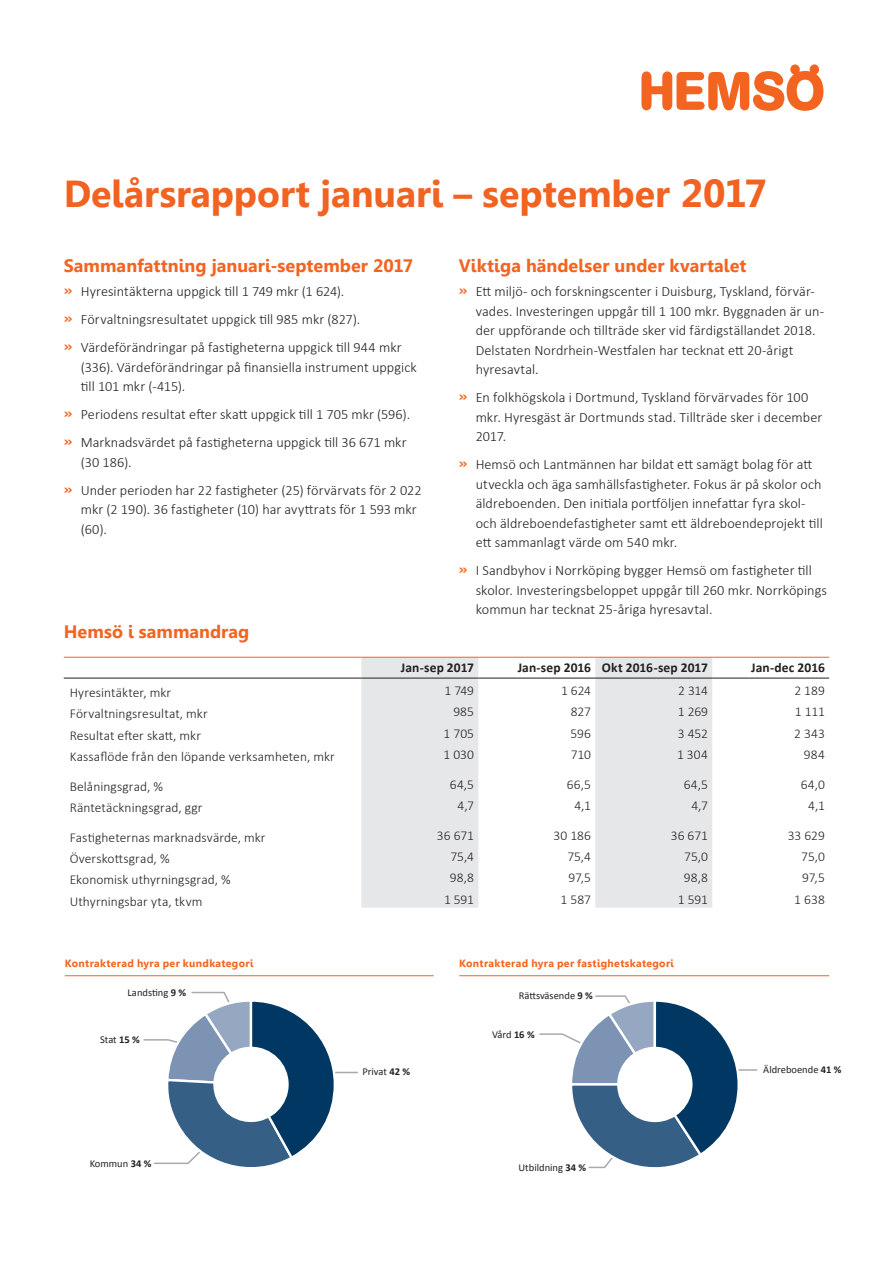
<style>
.page{position:relative;width:893px;height:1263px;background:#fff}
.page>*{position:absolute;margin:0;border:0;box-sizing:border-box;transform-origin:0 0}
.t1{font:700 37.5px "Leelawadee";letter-spacing:-.005em;color:#f26221}
.t2{font:700 18px "Leelawadee";color:#f36421}
.t3{font:300 14.25px/19.5px "Calibri";letter-spacing:.005em;color:#231f20}
.t4{font:300 13.5px "Calibri";letter-spacing:.005em;color:#231f20}
.t5{font:700 13.5px "Calibri";letter-spacing:.01em;color:#231f20}
.t6{font:10.5px "Calibri";color:#231f20}
.t7{font:700 10.5px "Leelawadee";letter-spacing:.03em;color:#f36421}
.s1{font-size:39px}
.s2{font-family:"Leelawadee";font-weight:700;font-size:15px;color:#f36421}
.s3{font-weight:700}
</style>
<div class="page">
<hr style="left:65px;top:975px;width:369px;height:1px;background:#f36421">
<hr style="left:459px;top:975px;width:370px;height:1px;background:#f36421">
<svg style="left:361px;top:658px;width:351px;height:250px;fill:#e6e7e9"></svg>
<hr style="left:64px;top:657px;width:297px;height:1px;background:#f26221">
<hr style="left:361px;top:657px;width:117px;height:1px;background:#f26221">
<hr style="left:478px;top:657px;width:117px;height:1px;background:#f26221">
<hr style="left:595px;top:657px;width:117px;height:1px;background:#f26221">
<hr style="left:712px;top:657px;width:117px;height:1px;background:#f26221">
<hr style="left:64px;top:678px;width:297px;height:1px;background:#231f20">
<hr style="left:361px;top:678px;width:117px;height:1px;background:#231f20">
<hr style="left:478px;top:678px;width:117px;height:1px;background:#231f20">
<hr style="left:595px;top:678px;width:117px;height:1px;background:#231f20">
<hr style="left:712px;top:678px;width:117px;height:1px;background:#231f20">
<svg style="left:641px;top:64px;width:182px;height:47px"></svg>
<svg style="left:539px;top:995px;width:219px;height:174px"></svg>
<div style="left:617px;top:1047px;width:75px;height:75px;background:#fff;border-radius:50%"></div>
<svg style="left:143px;top:991px;width:215px;height:176px"></svg>
<div style="left:213px;top:1047px;width:76px;height:75px;background:#fff;border-radius:50%"></div>
<h1 class="t1" style="left:64px;top:173px;width:705px">Delårsrapport januari – september <span class="s1">2017</span></h1>
<p class="t2" style="left:64px;top:256px;width:351px">Sammanfattning januari-september 2017</p>
<p class="t3" style="left:64px;top:277px;width:339px;line-height:28px"><span class="s2">»</span> Hyresintäkterna uppgick till 1 749 mkr (1 624).<br><span class="s2">»</span> Förvaltningsresultatet uppgick till 985 mkr (827).<br><span class="s2">»</span> Värdeförändringar på fastigheterna uppgick till 944 mkr</p>
<p class="t3" style="left:81px;top:356px;width:338px">(336). Värdeförändringar på finansiella instrument uppgick till 101 mkr (-415).</p>
<p class="t3" style="left:64px;top:400px;width:348px;line-height:28px"><span class="s2">»</span> Periodens resultat efter skatt uppgick till 1 705 mkr (596). <span class="s2">»</span> Marknadsvärdet på fastigheterna uppgick till 36 671 mkr</p>
<p class="t3" style="left:64px;top:447px;width:359px;line-height:28px;text-indent:17px">(30 186).<br><span class="s2">»</span> Under perioden har 22 fastigheter (25) förvärvats för 2 022</p>
<p class="t3" style="left:81px;top:499px;width:337px">mkr (2 190). 36 fastigheter (10) har avyttrats för 1 593 mkr (60).</p>
<p class="t2" style="left:64px;top:621px;width:187px">Hemsö i sammandrag</p>
<p class="t2" style="left:459px;top:256px;width:289px">Viktiga händelser under kvartalet</p>
<p class="t3" style="left:476px;top:281px;width:350px;text-indent:-17px"><span class="s2">»</span> Ett miljö- och forskningscenter i Duisburg, Tyskland, förvär&shy;vades. Investeringen uppgår till 1 100 mkr. Byggnaden är un&shy;der uppförande och tillträde sker vid färdigställandet 2018.<br>Delstaten Nordrhein-Westfalen har tecknat ett 20-årigt hyresavtal.</p>
<p class="t3" style="left:476px;top:387px;width:348px;text-indent:-17px"><span class="s2">»</span> En folkhögskola i Dortmund, Tyskland förvärvades för 100 mkr. Hyresgäst är Dortmunds stad. Tillträde sker i december<br>2017.</p>
<p class="t3" style="left:476px;top:454px;width:349px;text-indent:-17px"><span class="s2">»</span> Hemsö och Lantmännen har bildat ett samägt bolag för att utveckla och äga samhällsfastigheter. Fokus är på skolor och äldreboenden. Den initiala portföljen innefattar fyra skol&shy;och äldreboendefastigheter samt ett äldreboendeprojekt till ett sammanlagt värde om 540 mkr.</p>
<p class="t3" style="left:476px;top:560px;width:353px;text-indent:-17px"><span class="s2">»</span> I Sandbyhov i Norrköping bygger Hemsö om fastigheter till skolor. Investeringsbeloppet uppgår till 260 mkr. Norrköpings kommun har tecknat 25-åriga hyresavtal.</p>
<p class="t5" style="left:401px;top:658px;width:75px">Jan-sep 2017</p>
<p class="t5" style="left:518px;top:658px;width:192px">Jan-sep 2016 Okt 2016-sep 2017</p>
<p class="t5" style="left:751px;top:658px;width:75px">Jan-dec 2016</p>
<p class="t4" style="left:70px;top:684px;width:103px">Hyresintäkter, mkr</p>
<p class="t4" style="left:444px;top:682px;width:31px">1 749</p>
<p class="t4" style="left:561px;top:682px;width:32px">1 624</p>
<p class="t4" style="left:678px;top:682px;width:31px">2 314</p>
<p class="t4" style="left:794px;top:682px;width:32px">2 189</p>
<p class="t4" style="left:70px;top:706px;width:139px">Förvaltningsresultat, mkr</p>
<p class="t4" style="left:453px;top:703px;width:22px">985</p>
<p class="t4" style="left:571px;top:703px;width:22px">827</p>
<p class="t4" style="left:678px;top:703px;width:32px">1 269</p>
<p class="t4" style="left:795px;top:703px;width:32px">1 111</p>
<p class="t4" style="left:70px;top:727px;width:133px">Resultat efter skatt, mkr</p>
<p class="t4" style="left:444px;top:725px;width:32px">1 705</p>
<p class="t4" style="left:570px;top:725px;width:22px">596</p>
<p class="t4" style="left:678px;top:725px;width:32px">3 452</p>
<p class="t4" style="left:794px;top:725px;width:32px">2 343</p>
<p class="t4" style="left:70px;top:748px;width:267px">Kassaflöde från den löpande verksamheten, mkr</p>
<p class="t4" style="left:444px;top:746px;width:32px">1 030</p>
<p class="t4" style="left:571px;top:746px;width:22px">710</p>
<p class="t4" style="left:677px;top:746px;width:32px">1 304</p>
<p class="t4" style="left:804px;top:746px;width:23px">984</p>
<p class="t4" style="left:70px;top:778px;width:95px">Belåningsgrad, %</p>
<p class="t4" style="left:450px;top:776px;width:26px">64,5</p>
<p class="t4" style="left:567px;top:776px;width:26px">66,5</p>
<p class="t4" style="left:684px;top:776px;width:26px">64,5</p>
<p class="t4" style="left:801px;top:776px;width:26px">64,0</p>
<p class="t4" style="left:70px;top:799px;width:134px">Räntetäckningsgrad, ggr</p>
<p class="t4" style="left:458px;top:797px;width:18px">4,7</p>
<p class="t4" style="left:574px;top:797px;width:18px">4,1</p>
<p class="t4" style="left:691px;top:797px;width:18px">4,7</p>
<p class="t4" style="left:808px;top:797px;width:18px">4,1</p>
<p class="t4" style="left:70px;top:829px;width:197px">Fastigheternas marknadsvärde, mkr</p>
<p class="t4" style="left:437px;top:827px;width:39px">36 671</p>
<p class="t4" style="left:553px;top:827px;width:39px">30 186</p>
<p class="t4" style="left:671px;top:827px;width:39px">36 671</p>
<p class="t4" style="left:788px;top:827px;width:39px">33 629</p>
<p class="t4" style="left:70px;top:850px;width:101px">Överskottsgrad, %</p>
<p class="t4" style="left:450px;top:848px;width:25px">75,4</p>
<p class="t4" style="left:567px;top:848px;width:25px">75,4</p>
<p class="t4" style="left:684px;top:848px;width:25px">75,0</p>
<p class="t4" style="left:801px;top:848px;width:25px">75,0</p>
<p class="t4" style="left:70px;top:871px;width:163px">Ekonomisk uthyrningsgrad, %</p>
<p class="t4" style="left:450px;top:869px;width:26px">98,8</p>
<p class="t4" style="left:568px;top:869px;width:24px">97,5</p>
<p class="t4" style="left:684px;top:869px;width:26px">98,8</p>
<p class="t4" style="left:802px;top:869px;width:24px">97,5</p>
<p class="t4" style="left:70px;top:893px;width:134px">Uthyrningsbar yta, tkvm</p>
<p class="t4" style="left:444px;top:891px;width:32px">1 591</p>
<p class="t4" style="left:561px;top:891px;width:32px">1 587</p>
<p class="t4" style="left:678px;top:891px;width:32px">1 591</p>
<p class="t4" style="left:794px;top:891px;width:32px">1 638</p>
<p class="t7" style="left:65px;top:957px;width:190px">Kontrakterad hyra per kundkategori</p>
<p class="t7" style="left:459px;top:957px;width:216px">Kontrakterad hyra per fastighetskategori</p>
<p class="t6" style="left:128px;top:985px;width:60px">Landsting <span class="s3">9 %</span></p>
<p class="t6" style="left:519px;top:988px;width:76px">Rättsväsende <span class="s3">9 %</span></p>
<p class="t6" style="left:100px;top:1033px;width:41px">Stat <span class="s3">15 %</span></p>
<p class="t6" style="left:90px;top:1157px;width:63px">Kommun <span class="s3">34 %</span></p>
<p class="t6" style="left:492px;top:1028px;width:44px">Vård <span class="s3">16 %</span></p>
<p class="t6" style="left:362px;top:1065px;width:49px">Privat <span class="s3">42 %</span></p>
<p class="t6" style="left:763px;top:1063px;width:80px">Äldreboende <span class="s3">41 %</span></p>
<p class="t6" style="left:519px;top:1160px;width:69px">Utbildning <span class="s3">34 %</span></p>
</div>
